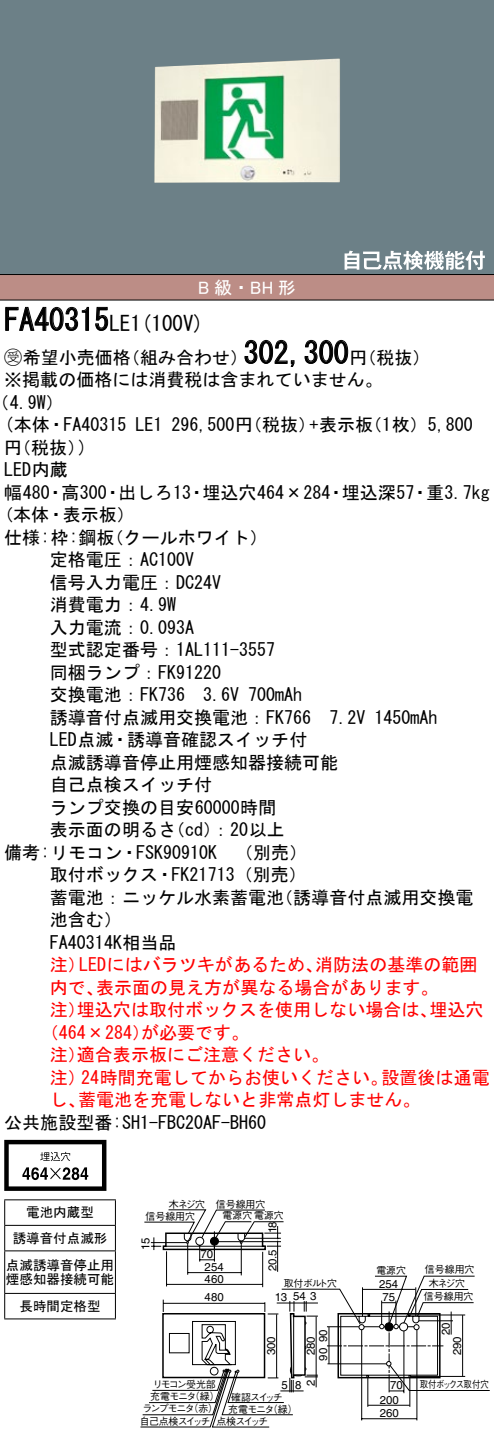
<style>
.page{position:relative;width:494px;height:1436px;background:#fff}
.page>*{position:absolute;margin:0;border:0;box-sizing:border-box;transform-origin:0 0}
.t1{font:30px "MS Gothic";color:#000}
.t2{font:21px "MS Gothic";color:#000}
.t3{font:18px/22.5px "MS Gothic";color:#000}
.t4{font:18px/22.5px "MS Gothic";color:#f00}
.t5{font:18px "MS P Gothic";color:#fff}
.t6{font:13.5px/25.5px "MS Gothic";color:#000;text-align:center}
.t7{font:11.4px/12.6px "Helvetica LT Std";color:#000;text-align:center}
.t8{font:9.9px "Gothic BBB Pro Medium 90 pv RKSJ H";letter-spacing:-.055em;color:#000}
.t9{font:9.9px/12.3px "Gothic BBB Pro Medium 90 pv RKSJ H";letter-spacing:-.115em;color:#000}
.t10{font:9.9px "Gothic BBB Pro Medium 90 pv RKSJ H";letter-spacing:-.055em;color:#000;scale:.85 1}
.t11{font:9.9px "Gothic BBB Pro Medium 90 pv RKSJ H";letter-spacing:-.085em;color:#000}
.s1{font-family:"Ford Classification 1"}
</style>
<div class="page">
<div style="left:0;top:0;width:493px;height:249px;background:#6c8087"></div>
<img style="left:154px;top:58px;width:186px;height:125px">
<div style="left:0;top:249px;width:493px;height:25px;background:#6c8087"></div>
<svg style="left:344px;top:250px;width:140px;height:20px"></svg>
<div style="left:0;top:274px;width:493px;height:26px;background:#bc8d86"></div>
<hr style="left:0;top:274px;width:493px;height:1px;background:#000">
<hr style="left:0;top:299px;width:493px;height:2px;background:#000">
<svg style="left:5px;top:307px;width:84px;height:24px"></svg>
<svg style="left:95px;top:307px;width:13px;height:24px"></svg>
<svg style="left:244px;top:340px;width:51px;height:27px"></svg>
<svg style="left:304px;top:340px;width:44px;height:24px"></svg>
<svg style="left:4px;top:1140px;width:102px;height:51px"></svg>
<hr style="left:4px;top:1199px;width:112px;height:1px;background:#000">
<hr style="left:4px;top:1225px;width:112px;height:1px;background:#000">
<svg style="left:4px;top:1200px;width:1px;height:50px"></svg>
<svg style="left:115px;top:1200px;width:1px;height:50px"></svg>
<hr style="left:4px;top:1250px;width:112px;height:1px;background:#000">
<hr style="left:4px;top:1251px;width:1px;height:42px;background:#000">
<hr style="left:115px;top:1251px;width:1px;height:42px;background:#000">
<hr style="left:4px;top:1293px;width:112px;height:1px;background:#000">
<svg style="left:4px;top:1294px;width:1px;height:24px"></svg>
<svg style="left:115px;top:1294px;width:1px;height:24px"></svg>
<hr style="left:4px;top:1318px;width:112px;height:1px;background:#000">
<svg style="left:140px;top:1403px;width:249px;height:24px"></svg>
<hr style="left:361px;top:1329px;width:1px;height:91px;background:#000">
<hr style="left:367px;top:1377px;width:1px;height:30px;background:#000">
<hr style="left:416px;top:1330px;width:1px;height:90px;background:#000">
<hr style="left:409px;top:1377px;width:1px;height:30px;background:#000">
<hr style="left:361px;top:1418px;width:55px;height:1px;background:#000">
<hr style="left:367px;top:1404px;width:42px;height:2px;background:#000">
<svg style="left:144px;top:1209px;width:345px;height:194px"></svg>
<p class="t5" style="left:198px;top:278px;width:99px">B級・ BH 形</p>
<h1 class="t1" style="left:4px;top:305px;width:107px">FA40315</h1>
<p class="t2" style="left:109px;top:312px;width:96px">LE (1 100 (V</p>
<h1 class="t1" style="left:243px;top:338px;width:106px">302,300</h1>
<p class="t3" style="left:4px;top:346px;width:128px"><span class="s1">B</span>希望小売価格</p>
<p class="t3" style="left:4px;top:368px;width:379px">※掲載の価格には消費税は含まれていません。</p>
<p class="t3" style="left:-8px;top:391px;width:73px">（4.9 (W</p>
<p class="t3" style="left:122px;top:346px;width:127px">（組み合わせ）</p>
<p class="t3" style="left:349px;top:346px;width:82px">（円税抜(</p>
<p class="t3" style="left:79px;top:413px;width:49px;text-indent:-74px">(本体・FA40315 (</p>
<p class="t3" style="left:4px;top:436px;width:82px">（円税抜(<br>LED内蔵</p>
<p class="t3" style="left:135px;top:413px;width:28px">LE1</p>
<p class="t3" style="left:309px;top:413px;width:65px">+表示板</p>
<p class="t3" style="left:171px;top:413px;width:146px">296,500 （円税抜）</p>
<p class="t3" style="left:364px;top:413px;width:110px">（枚1 (5,800</p>
<p class="t3" style="left:61px;top:481px;width:47px">高300</p>
<p class="t3" style="left:4px;top:481px;width:47px">幅480</p>
<p class="t3" style="left:-5px;top:503px;width:141px">（本体・表示板(</p>
<p class="t3" style="left:106px;top:526px;width:163px">（クールホワイト(</p>
<p class="t3" style="left:202px;top:481px;width:129px">埋込穴464×284</p>
<p class="t3" style="left:425px;top:481px;width:65px">重3.7kg</p>
<p class="t3" style="left:118px;top:481px;width:74px">出しろ13</p>
<p class="t3" style="left:341px;top:481px;width:74px">埋込深57</p>
<p class="t3" style="left:47px;top:481px;width:19px">・</p>
<p class="t3" style="left:104px;top:481px;width:19px">・</p>
<p class="t3" style="left:188px;top:481px;width:19px">・</p>
<p class="t3" style="left:327px;top:481px;width:19px">・</p>
<p class="t3" style="left:411px;top:481px;width:19px">・</p>
<p class="t3" style="left:4px;top:526px;width:112px">仕様枠: :鋼板</p>
<p class="t3" style="left:50px;top:548px;width:146px">定格電圧：AC100V</p>
<p class="t3" style="left:50px;top:571px;width:173px">信号入力電圧：DC24V</p>
<p class="t3" style="left:50px;top:593px;width:128px">消費電力：4.9W</p>
<p class="t3" style="left:50px;top:616px;width:146px">入力電流：0.093A</p>
<p class="t3" style="left:50px;top:638px;width:227px">型式認定番号：1AL111-3557</p>
<p class="t3" style="left:50px;top:661px;width:173px">同梱ランプ：FK91220</p>
<p class="t3" style="left:248px;top:683px;width:55px">700mAh</p>
<p class="t3" style="left:50px;top:683px;width:191px">交換電池：FK736　3.6V</p>
<p class="t3" style="left:50px;top:706px;width:317px">誘導音付点滅用交換電池：FK766　7.2V</p>
<p class="t3" style="left:50px;top:728px;width:259px">LED点滅・誘導音確認スイッチ付</p>
<p class="t3" style="left:50px;top:751px;width:289px">点滅誘導音停止用煙感知器接続可能</p>
<p class="t3" style="left:50px;top:773px;width:164px">自己点検スイッチ付</p>
<p class="t3" style="left:50px;top:796px;width:228px">ランプ交換の目安60000時間</p>
<p class="t3" style="left:212px;top:818px;width:74px">：20以上</p>
<p class="t3" style="left:50px;top:818px;width:128px">表示面の明るさ</p>
<p class="t3" style="left:167px;top:818px;width:55px">（cd）</p>
<p class="t3" style="left:374px;top:706px;width:64px">1450mAh</p>
<p class="t3" style="left:4px;top:841px;width:214px">備考:リモコン・FSK90910K</p>
<p class="t3" style="left:50px;top:863px;width:258px">取付ボックス・FK21713（別売(</p>
<p class="t3" style="left:275px;top:886px;width:199px">（誘導音付点滅用交換電</p>
<p class="t3" style="left:226px;top:841px;width:82px">　（別売(</p>
<p class="t3" style="left:50px;top:886px;width:236px">蓄電池：ニッケル水素蓄電池池含む(<br>FA40314K相当品</p>
<p class="t4" style="left:79px;top:953px;width:245px">LEDにはバラツキがあるため、</p>
<p class="t4" style="left:315px;top:953px;width:163px">消防法の基準の範囲</p>
<p class="t4" style="left:50px;top:953px;width:37px">注）</p>
<p class="t4" style="left:96px;top:976px;width:344px">表示面の見え方が異なる場合があります。</p>
<p class="t4" style="left:50px;top:976px;width:56px">内で、</p>
<p class="t4" style="left:77px;top:998px;width:361px">埋込穴は取付ボックスを使用しない場合は、</p>
<p class="t4" style="left:50px;top:998px;width:37px">注）</p>
<p class="t4" style="left:429px;top:998px;width:55px">埋込穴</p>
<p class="t4" style="left:141px;top:1021px;width:109px">が必要です。</p>
<p class="t4" style="left:77px;top:1021px;width:253px;text-indent:-36px">（464×284）<br>適合表示板にご注意ください。</p>
<p class="t4" style="left:50px;top:1043px;width:37px">注）</p>
<p class="t4" style="left:381px;top:1066px;width:110px">設置後は通電</p>
<p class="t4" style="left:81px;top:1066px;width:308px">24時間充電してからお使いください。</p>
<p class="t4" style="left:78px;top:1066px;width:344px;text-indent:-28px">注）<br>蓄電池を充電しないと非常点灯しません。</p>
<p class="t4" style="left:50px;top:1088px;width:37px">し、</p>
<p class="t3" style="left:4px;top:1111px;width:263px">公共施設型番:SH1-FBC20AF-BH60</p>
<p class="t6" style="left:13px;top:1200px;width:96px">電池内蔵型<br>誘導音付点滅形</p>
<p class="t6" style="left:6px;top:1258px;width:109px;line-height:14.1px;text-align:left">点滅誘導音停止用煙感知器接続可能</p>
<p class="t6" style="left:19px;top:1293px;width:82px">長時間定格型</p>
<p class="t8" style="left:169px;top:1196px;width:38px">木ネジ穴</p>
<p class="t8" style="left:216px;top:1196px;width:51px">信号線用穴</p>
<p class="t8" style="left:222px;top:1207px;width:63px">電源穴電源穴</p>
<p class="t8" style="left:145px;top:1208px;width:51px">信号線用穴</p>
<p class="t7" style="left:266px;top:1233px;width:13px;rotate:-90deg">18</p>
<p class="t7" style="left:266px;top:1271px;width:24px;rotate:-90deg">20.5</p>
<p class="t7" style="left:139px;top:1250px;width:14px;rotate:-90deg">15</p>
<p class="t7" style="left:200px;top:1248px;width:14px">70</p>
<p class="t7" style="left:204px;top:1261px;width:21px;line-height:11.7px;text-align:left">254<br>460</p>
<p class="t8" style="left:283px;top:1275px;width:55px">取付ボルト穴</p>
<p class="t7" style="left:204px;top:1291px;width:21px">480</p>
<p class="t7" style="left:293px;top:1290px;width:25px">54 3</p>
<p class="t7" style="left:275px;top:1290px;width:14px">13</p>
<p class="t7" style="left:264px;top:1355px;width:21px;rotate:-90deg">300</p>
<p class="t7" style="left:304px;top:1361px;width:33px;rotate:-90deg">280<br>90 90</p>
<p class="t9" style="left:190px;top:1377px;width:31px;text-indent:-37px">リモコン受光部（緑(</p>
<p class="t7" style="left:304px;top:1385px;width:8px;rotate:-90deg">2</p>
<p class="t7" style="left:295px;top:1378px;width:8px">8</p>
<p class="t7" style="left:281px;top:1378px;width:8px">5</p>
<p class="t8" style="left:150px;top:1388px;width:48px">充電モニタ</p>
<p class="t8" style="left:231px;top:1389px;width:53px">確認スイッチ</p>
<p class="t8" style="left:216px;top:1413px;width:53px">点検スイッチ</p>
<p class="t8" style="left:188px;top:1400px;width:31px">（赤(</p>
<p class="t8" style="left:142px;top:1400px;width:54px">ランプモニタ</p>
<p class="t8" style="left:268px;top:1401px;width:31px">（緑(</p>
<p class="t8" style="left:228px;top:1401px;width:48px">充電モニタ</p>
<p class="t11" style="left:140px;top:1413px;width:72px">自己点検スイッチ</p>
<p class="t8" style="left:376px;top:1262px;width:31px">電源穴</p>
<p class="t7" style="left:382px;top:1290px;width:14px">75</p>
<p class="t7" style="left:378px;top:1277px;width:21px">254</p>
<p class="t8" style="left:424px;top:1261px;width:51px">信号線用穴</p>
<p class="t8" style="left:423px;top:1288px;width:51px">信号線用穴</p>
<p class="t8" style="left:428px;top:1275px;width:38px">木ネジ穴</p>
<p class="t7" style="left:439px;top:1335px;width:14px;rotate:-90deg">20</p>
<p class="t7" style="left:450px;top:1355px;width:21px;rotate:-90deg">290</p>
<p class="t7" style="left:389px;top:1378px;width:14px">70</p>
<p class="t7" style="left:379px;top:1407px;width:21px">260</p>
<p class="t7" style="left:379px;top:1393px;width:21px">200</p>
<p class="t10" style="left:419px;top:1376px;width:83px">取付ボックス取付穴</p>
</div>
